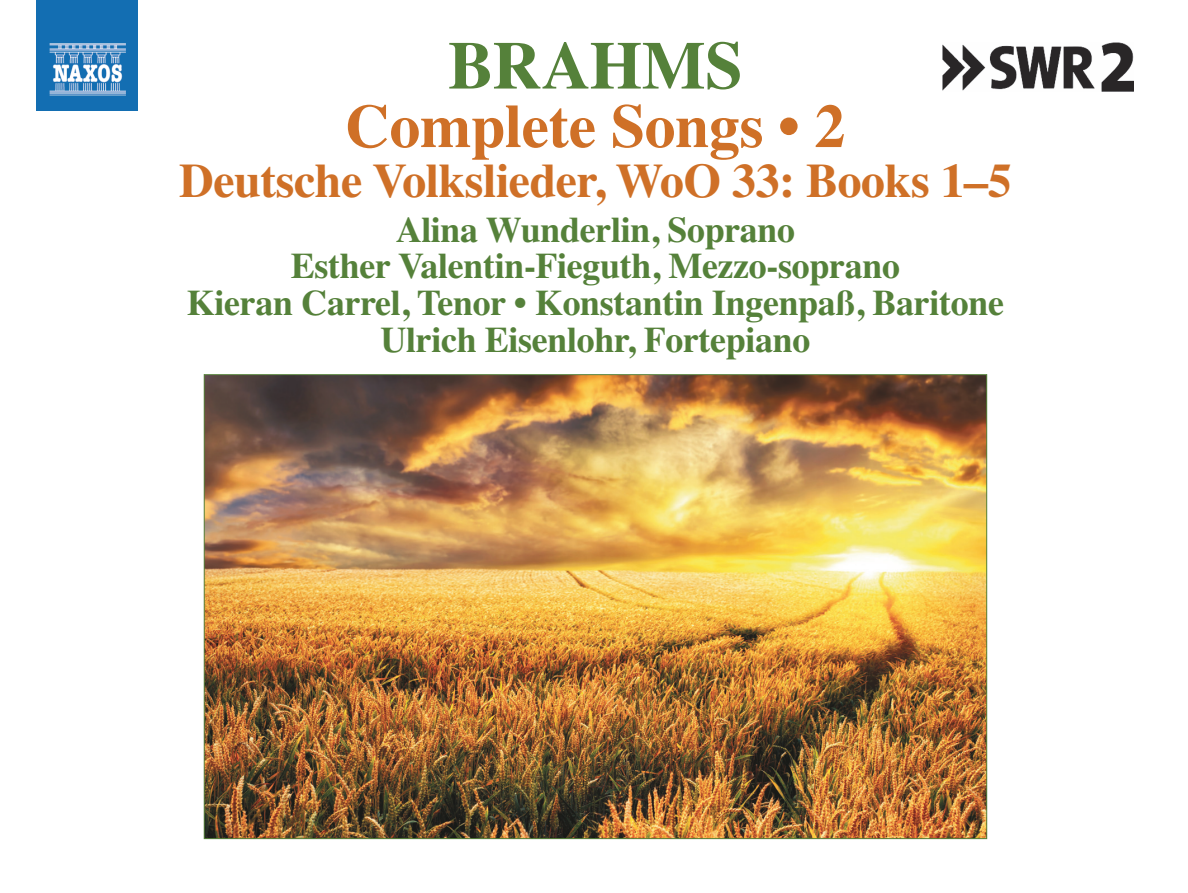
<style>
.page{position:relative;width:1188px;height:893px;background:#fff}
.page>*{position:absolute;margin:0;border:0;box-sizing:border-box;transform-origin:0 0}
.t1{font:700 67.5px "Times";letter-spacing:-.005em;color:#55813a}
.t2{font:700 61.5px "Times";letter-spacing:-.005em;color:#cf7027}
.t3{font:700 48px "Times";letter-spacing:-.01em;color:#cf7027}
.t4{font:700 36px/36.8px "Times";letter-spacing:-.01em;color:#55813a;text-align:center}
</style>
<div class="page">
<img style="left:36px;top:0;width:101px;height:110px">
<img style="left:206px;top:376px;width:779px;height:461px">
<img style="left:942px;top:42px;width:192px;height:49px">
<p class="t1" style="left:448px;top:41px;width:296px">BRAHMS</p>
<p class="t2" style="left:346px;top:104px;width:501px">Complete Songs • 2</p>
<p class="t3" style="left:179px;top:163px;width:834px">Deutsche Volkslieder, WoO 33: Books 1–5</p>
<p class="t4" style="left:187px;top:214px;width:819px">Alina Wunderlin, Soprano<br>Esther Valentin-Fieguth, Mezzo-soprano<br>Kieran Carrel, Tenor • Konstantin Ingenpaß, Baritone Ulrich Eisenlohr, Fortepiano</p>
</div>
